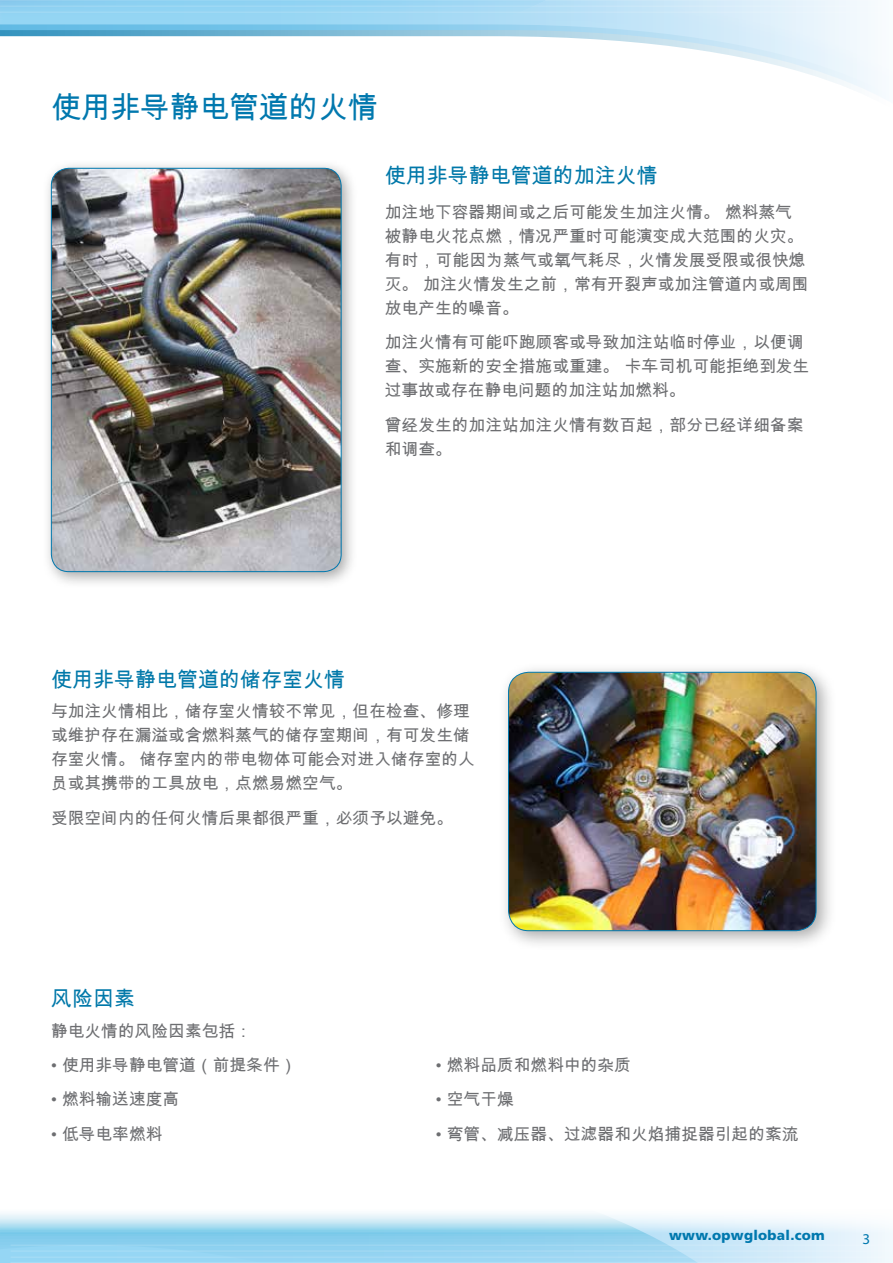
<style>
.page{position:relative;width:893px;height:1263px;background:#fff}
.page>*{position:absolute;margin:0;border:0;box-sizing:border-box;transform-origin:0 0}
.t1{font:30px "Arial Unicode MS";letter-spacing:-.01em;color:#0078ae}
.t2{font:21px "Arial Unicode MS";color:#0078a9}
.t3{font:16.5px/24px "Arial Unicode MS";color:#6d6e71}
.t4{font:15px "Myriad Pro";color:#0078ae}
.t5{font:900 13.65px "Frutiger LT Std";letter-spacing:.02em;color:#0078ae}
</style>
<div class="page">
<div style="left:0;top:1206px;width:893px;height:57px;background:linear-gradient(to bottom,#fdfefe,#e2f1fb)"></div>
<svg style="left:0;top:1206px;width:825px;height:57px"></svg>
<hr style="left:11px;top:1245px;width:882px;height:1px;background:#fff">
<hr style="left:11px;top:1257px;width:882px;height:1px;background:#fff">
<hr style="left:11px;top:1251px;width:882px;height:1px;background:#fff">
<hr style="left:10px;top:1262px;width:883px;height:1px;background:#fff">
<svg style="left:782px;top:1px;width:100px;height:96px"></svg>
<svg style="left:0;top:1px;width:782px;height:66px"></svg>
<hr style="left:0;top:12px;width:893px;height:1px;background:#fff">
<hr style="left:0;top:6px;width:893px;height:1px;background:#fff">
<div style="left:498px;top:661px;width:338px;height:290px;background:#000;opacity:.34"></div>
<img style="left:508px;top:672px;width:308px;height:259px">
<div style="left:508px;top:672px;width:308px;height:259px;border:1px solid #0078ae;border-radius:20px"></div>
<div style="left:43px;top:160px;width:315px;height:428px;background:#000;opacity:.34"></div>
<img style="left:51px;top:168px;width:290px;height:404px">
<div style="left:51px;top:168px;width:290px;height:404px;border:1px solid #0078ae;border-radius:18px"></div>
<h1 class="t1" style="left:51px;top:85px;width:328px">使用非导静电管道的火情</h1>
<p class="t2" style="left:385px;top:160px;width:274px">使用非导静电管道的加注火情</p>
<p class="t3" style="left:385px;top:199px;width:425px">加注地下容器期间或之后可能发生加注火情。 燃料蒸气被静电火花点燃，情况严重时可能演变成大范围的火灾。有时，可能因为蒸气或氧气耗尽，火情发展受限或很快熄灭。 加注火情发生之前，常有开裂声或加注管道内或周围放电产生的噪音。</p>
<p class="t3" style="left:385px;top:330px;width:426px">加注火情有可能吓跑顾客或导致加注站临时停业，以便调查、实施新的安全措施或重建。 卡车司机可能拒绝到发生过事故或存在静电问题的加注站加燃料。</p>
<p class="t3" style="left:385px;top:413px;width:420px">曾经发生的加注站加注火情有数百起，部分已经详细备案和调查。</p>
<p class="t2" style="left:51px;top:664px;width:295px">使用非导静电管道的储存室火情</p>
<p class="t3" style="left:51px;top:699px;width:425px">与加注火情相比，储存室火情较不常见，但在检查、修理或维护存在漏溢或含燃料蒸气的储存室期间，有可发生储存室火情。 储存室内的带电物体可能会对进入储存室的人员或其携带的工具放电，点燃易燃空气。</p>
<p class="t3" style="left:51px;top:806px;width:404px">受限空间内的任何火情后果都很严重，必须予以避免。</p>
<p class="t2" style="left:51px;top:983px;width:85px">风险因素</p>
<p class="t3" style="left:51px;top:1018px;width:203px">静电火情的风险因素包括：</p>
<p class="t3" style="left:51px;top:1052px;width:247px">• 使用非导静电管道（前提条件）</p>
<p class="t3" style="left:51px;top:1087px;width:130px">• 燃料输送速度高</p>
<p class="t3" style="left:51px;top:1122px;width:113px">• 低导电率燃料</p>
<p class="t3" style="left:436px;top:1052px;width:197px">• 燃料品质和燃料中的杂质</p>
<p class="t3" style="left:436px;top:1087px;width:79px">• 空气干燥</p>
<p class="t3" style="left:436px;top:1122px;width:364px">• 弯管、减压器、过滤器和火焰捕捉器引起的紊流</p>
<p class="t5" style="left:669px;top:1227px;width:157px">www.opwglobal.com</p>
<p class="t4" style="left:862px;top:1230px;width:9px">3</p>
</div>
